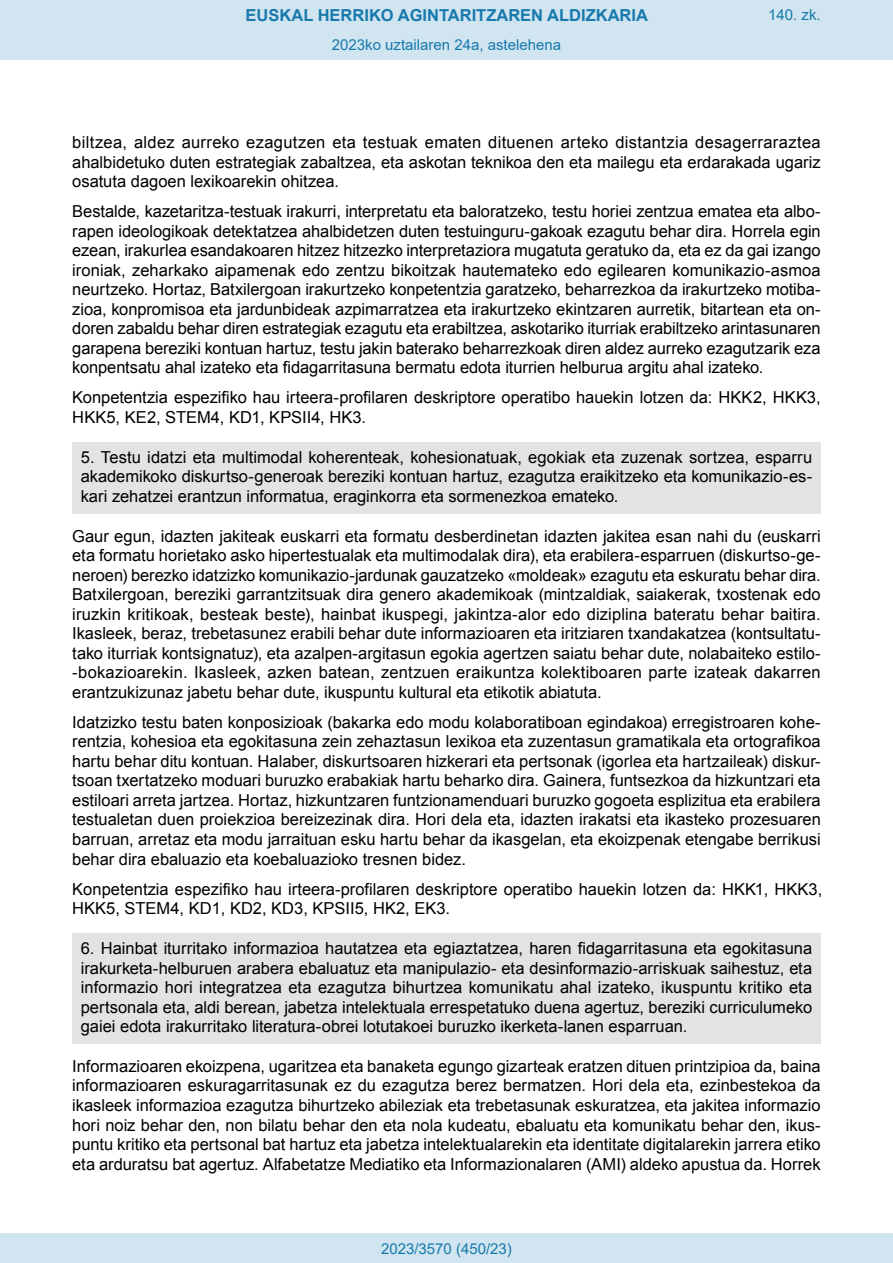
<style>
.page{position:relative;width:893px;height:1263px;background:#fff}
.page>*{position:absolute;margin:0;border:0;box-sizing:border-box;transform-origin:0 0}
.t1{font:16.5px/19.5px "Arial";color:#000;text-align:justify}
.t2{font:700 16.5px "Arial";color:#1879ad}
.Paginacion_Centro{font:15px "Arial";color:#1879ad}
</style>
<div class="page">
<div style="left:72px;top:442px;width:749px;height:72px;background:#e3e3e3"></div>
<div style="left:72px;top:933px;width:749px;height:111px;background:#e3e3e3"></div>
<div style="left:0;top:0;width:893px;height:60px;background:#d0e5f0"></div>
<div style="left:0;top:1233px;width:893px;height:30px;background:#d0e5f0"></div>
<p class="t2" style="left:246px;top:3px;width:404px">EUSKAL HERRIKO AGINTARITZAREN ALDIZKARIA</p>
<p class="Paginacion_Centro" style="left:768px;top:5px;width:54px">140. zk.</p>
<p class="Paginacion_Centro" style="left:332px;top:35px;width:231px">2023ko uztailaren 24a, astelehena</p>
<p class="t1" style="left:72px;top:133px;width:750px">biltzea, aldez aurreko ezagutzen eta testuak ematen dituenen arteko distantzia desagerraraztea ahalbidetuko duten estrategiak zabaltzea, eta askotan teknikoa den eta mailegu eta erdarakada ugariz osatuta dagoen lexikoarekin ohitzea.</p>
<p class="t1" style="left:72px;top:202px;width:750px">Bestalde, kazetaritza-testuak irakurri, interpretatu eta baloratzeko, testu horiei zentzua ematea eta albo&shy;rapen ideologikoak detektatzea ahalbidetzen duten testuinguru-gakoak ezagutu behar dira. Horrela egin ezean, irakurlea esandakoaren hitzez hitzezko interpretaziora mugatuta geratuko da, eta ez da gai izango ironiak, zeharkako aipamenak edo zentzu bikoitzak hautemateko edo egilearen komunikazio-asmoa neurtzeko. Hortaz, Batxilergoan irakurtzeko konpetentzia garatzeko, beharrezkoa da irakurtzeko motiba&shy;zioa, konpromisoa eta jardunbideak azpimarratzea eta irakurtzeko ekintzaren aurretik, bitartean eta on&shy;doren zabaldu behar diren estrategiak ezagutu eta erabiltzea, askotariko iturriak erabiltzeko arintasunaren garapena bereziki kontuan hartuz, testu jakin baterako beharrezkoak diren aldez aurreko ezagutzarik eza konpentsatu ahal izateko eta fidagarritasuna bermatu edota iturrien helburua argitu ahal izateko.</p>
<p class="t1" style="left:72px;top:388px;width:750px">Konpetentzia espezifiko hau irteera-profilaren deskriptore operatibo hauekin lotzen da: HKK2, HKK3,<br>HKK5, KE2, STEM4, KD1, KPSII4, HK3.</p>
<p class="t1" style="left:81px;top:447px;width:733px">5. Testu idatzi eta multimodal koherenteak, kohesionatuak, egokiak eta zuzenak sortzea, esparru akademikoko diskurtso-generoak bereziki kontuan hartuz, ezagutza eraikitzeko eta komunikazio-es&shy;kari zehatzei erantzun informatua, eraginkorra eta sormenezkoa emateko.</p>
<p class="t1" style="left:72px;top:526px;width:750px">Gaur egun, idazten jakiteak euskarri eta formatu desberdinetan idazten jakitea esan nahi du (euskarri eta formatu horietako asko hipertestualak eta multimodalak dira), eta erabilera-esparruen (diskurtso-ge&shy;neroen) berezko idatzizko komunikazio-jardunak gauzatzeko «moldeak» ezagutu eta eskuratu behar dira.<br>Batxilergoan, bereziki garrantzitsuak dira genero akademikoak (mintzaldiak, saiakerak, txostenak edo iruzkin kritikoak, besteak beste), hainbat ikuspegi, jakintza-alor edo diziplina bateratu behar baitira.<br>Ikasleek, beraz, trebetasunez erabili behar dute informazioaren eta iritziaren txandakatzea (kontsultatu&shy;tako iturriak kontsignatuz), eta azalpen-argitasun egokia agertzen saiatu behar dute, nolabaiteko estilo--bokazioarekin. Ikasleek, azken batean, zentzuen eraikuntza kolektiboaren parte izateak dakarren erantzukizunaz jabetu behar dute, ikuspuntu kultural eta etikotik abiatuta.</p>
<p class="t1" style="left:72px;top:713px;width:750px">Idatzizko testu baten konposizioak (bakarka edo modu kolaboratiboan egindakoa) erregistroaren kohe&shy;rentzia, kohesioa eta egokitasuna zein zehaztasun lexikoa eta zuzentasun gramatikala eta ortografikoa hartu behar ditu kontuan. Halaber, diskurtsoaren hizkerari eta pertsonak (igorlea eta hartzaileak) diskur&shy;tsoan txertatzeko moduari buruzko erabakiak hartu beharko dira. Gainera, funtsezkoa da hizkuntzari eta estiloari arreta jartzea. Hortaz, hizkuntzaren funtzionamenduari buruzko gogoeta esplizitua eta erabilera testualetan duen proiekzioa bereizezinak dira. Hori dela eta, idazten irakatsi eta ikasteko prozesuaren barruan, arretaz eta modu jarraituan esku hartu behar da ikasgelan, eta ekoizpenak etengabe berrikusi behar dira ebaluazio eta koebaluazioko tresnen bidez.</p>
<p class="t1" style="left:72px;top:879px;width:752px">Konpetentzia espezifiko hau irteera-profilaren deskriptore operatibo hauekin lotzen da: HKK1, HKK3,<br>HKK5, STEM4, KD1, KD2, KD3, KPSII5, HK2, EK3.</p>
<p class="t1" style="left:81px;top:939px;width:733px">6. Hainbat iturritako informazioa hautatzea eta egiaztatzea, haren fidagarritasuna eta egokitasuna irakurketa-helburuen arabera ebaluatuz eta manipulazio- eta desinformazio-arriskuak saihestuz, eta informazio hori integratzea eta ezagutza bihurtzea komunikatu ahal izateko, ikuspuntu kritiko eta pertsonala eta, aldi berean, jabetza intelektuala errespetatuko duena agertuz, bereziki curriculumeko gaiei edota irakurritako literatura-obrei lotutakoei buruzko ikerketa-lanen esparruan.</p>
<p class="t1" style="left:72px;top:1056px;width:750px">Informazioaren ekoizpena, ugaritzea eta banaketa egungo gizarteak eratzen dituen printzipioa da, baina informazioaren eskuragarritasunak ez du ezagutza berez bermatzen. Hori dela eta, ezinbestekoa da ikasleek informazioa ezagutza bihurtzeko abileziak eta trebetasunak eskuratzea, eta jakitea informazio hori noiz behar den, non bilatu behar den eta nola kudeatu, ebaluatu eta komunikatu behar den, ikus&shy;puntu kritiko eta pertsonal bat hartuz eta jabetza intelektualarekin eta identitate digitalarekin jarrera etiko eta arduratsu bat agertuz. Alfabetatze Mediatiko eta Informazionalaren (AMI) aldeko apustua da. Horrek</p>
<p class="Paginacion_Centro" style="left:381px;top:1238px;width:132px">2023/3570 (450/23)</p>
</div>
